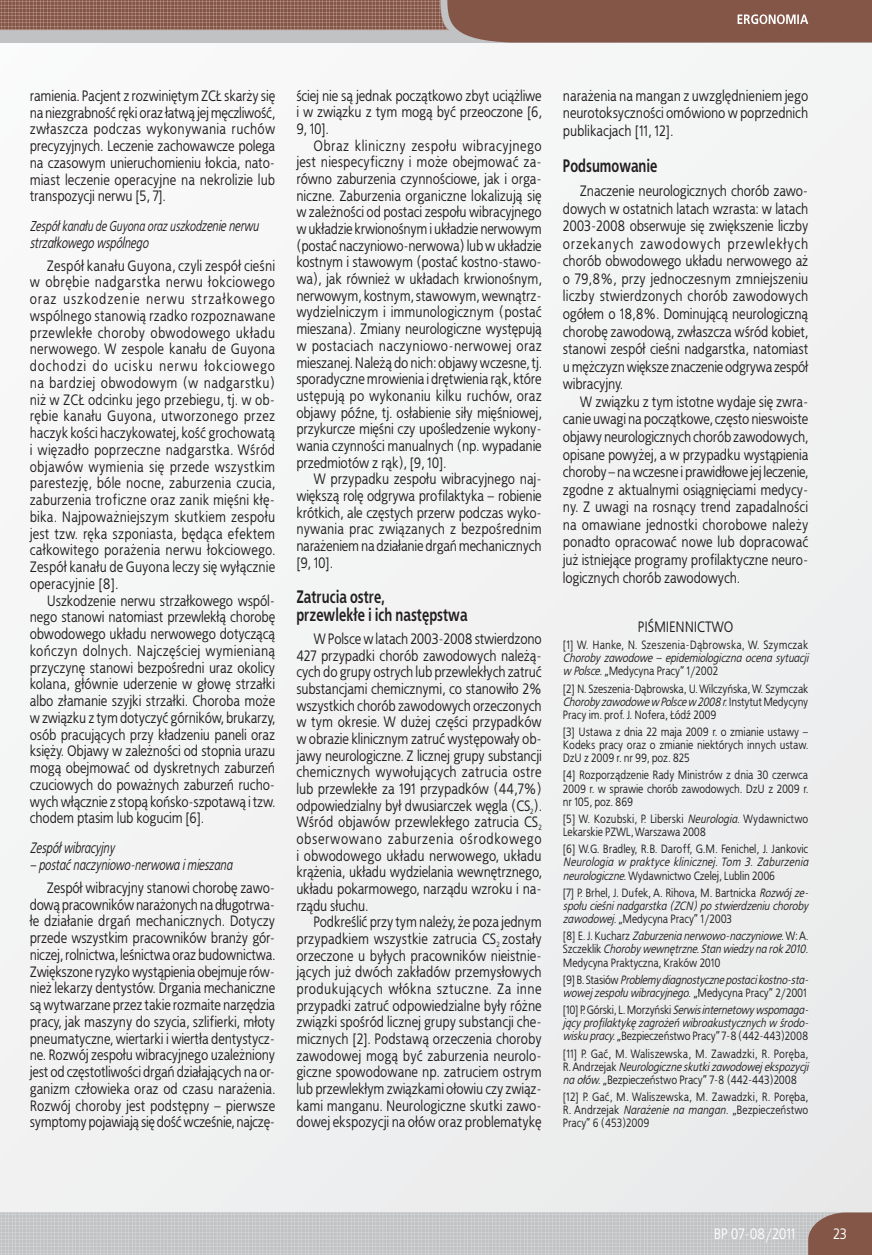
<style>
.page{position:relative;width:872px;height:1255px;background:#fff}
.page>*{position:absolute;margin:0;border:0;box-sizing:border-box;transform-origin:0 0}
.t1{font:700 18px/18.1px "EFN Bureau";color:#231f20;scale:.85 1}
.t2{font:15px/16.6px "EFN Bureau";color:#231f20;text-align:justify}
.t3{font:italic 15px "EFN Bureau";color:#231f20;scale:.85 1}
.t4{font:15px "EFN Bureau";color:#fff}
.t5{font:italic 14.25px "EFN Bureau";color:#231f20;scale:.85 1}
.t6{font:12px/13px "EFN Bureau";letter-spacing:.005em;color:#231f20;text-align:justify}
.t7{font:italic 12px/13px "EFN Bureau";color:#231f20;text-align:justify}
.t8{font:italic 12px/13px "EFN Bureau";letter-spacing:.02em;color:#231f20}
.t9{font:12px "EFN Bureau";letter-spacing:.025em;color:#231f20}
.s1{font-size:15px}
.s2{font-style:normal}
.s3{font-style:italic}
</style>
<div class="page">
<div style="left:0;top:43px;width:872px;height:1169px;background:#f3f3f3"></div>
<svg style="left:0;top:1212px;width:872px;height:42px;background:#c2c1c1"></svg>
<svg style="left:0;top:0;width:872px;height:43px;background:#947065"></svg>
<p class="t2" style="left:30px;top:87px;width:247px">ramienia. Pacjent z rozwiniêtym ZC£ skar¿y siê na niezgrabnośæ rêki oraz ³atw¹ jej mêczliwośæ, zw³aszcza podczas wykonywania ruchów precyzyjnych. Leczenie zachowawcze polega na czasowym unieruchomieniu ³okcia, nato&shy;miast leczenie operacyjne na nekrolizie lub transpozycji nerwu [5, 7].</p>
<p class="t5" style="left:30px;top:218px;width:271px">Zespó³ kana³u de Guyona oraz uszkod<span class="s1">zenie nerwu</span></p>
<p class="t3" style="left:30px;top:234px;width:141px">strza³kowego wspólnego</p>
<p class="t2" style="left:30px;top:257px;width:247px;text-indent:17px">Zespó³ kana³u Guyona, czyli zespó³ cieśni w obrêbie nadgarstka nerwu ³okciowego oraz uszkodzenie nerwu strza³kowego wspólnego stanowi¹ rzadko rozpoznawane przewlek³e choroby obwodowego uk³adu nerwowego. W zespole kana³u de Guyona dochodzi do ucisku nerwu ³okciowego na bardziej obwodowym (w nadgarstku) ni¿ w ZC£ odcinku jego przebiegu, tj. w ob&shy;rêbie kana³u Guyona, utworzonego przez haczyk kości haczykowatej, kośæ grochowat¹ i wiêzad³o poprzeczne nadgarstka. Wśród objawów wymienia siê przede wszystkim parestezjê, bóle nocne, zaburzenia czucia, zaburzenia troficzne oraz zanik miêśni k³ê&shy;bika. Najpowa¿niejszym skutkiem zespo³u jest tzw. rêka szponiasta, bêd¹ca efektem ca³kowitego pora¿enia nerwu ³okciowego.<br>Zespó³ kana³u de Guyona leczy siê wy³¹cznie operacyjnie [8].</p>
<p class="t2" style="left:30px;top:592px;width:247px;text-indent:17px">Uszkodzenie nerwu strza³kowego wspól&shy;nego stanowi natomiast przewlek³¹ chorobê obwodowego uk³adu nerwowego dotycz¹c¹ koñczyn dolnych. Najczêściej wymienian¹ przyczynê stanowi bezpośredni uraz okolicy kolana, g³ównie uderzenie w g³owê strza³ki albo z³amanie szyjki strza³ki. Choroba mo¿e w zwi¹zku z tym dotyczyæ górników, brukarzy, osób pracuj¹cych przy k³adzeniu paneli oraz ksiê¿y. Objawy w zale¿ności od stopnia urazu mog¹ obejmowaæ od dyskretnych zaburzeñ czuciowych do powa¿nych zaburzeñ rucho&shy;wych w³¹cznie z stop¹ koñsko-szpotaw¹ i tzw. chodem ptasim lub kogucim [6].</p>
<p class="t3" style="left:30px;top:839px;width:101px">Zespó³ wibracyjny</p>
<p class="t3" style="left:30px;top:855px;width:240px">– postaæ naczyniowo-nerwowa i mieszana</p>
<p class="t2" style="left:30px;top:879px;width:247px;text-indent:17px">Zespó³ wibracyjny stanowi chorobê zawo&shy;dow¹ pracowników nara¿onych na d³ugotrwa-³e dzia³anie drgañ mechanicznych. Dotyczy przede wszystkim pracowników bran¿y gór&shy;niczej, rolnictwa, leśnictwa oraz budownictwa.<br>Zwiêkszone ryzyko wyst¹pienia obejmuje rów&shy;nie¿ lekarzy dentystów. Drgania mechaniczne s¹ wytwarzane przez takie rozmaite narzêdzia pracy, jak maszyny do szycia, szlifierki, m³oty pneumatyczne, wiertarki i wiert³a dentystycz&shy;ne. Rozwój zespo³u wibracyjnego uzale¿niony jest od czêstotliwości drgañ dzia³aj¹cych na or&shy;ganizm cz³owieka oraz od czasu nara¿enia.<br>Rozwój choroby jest podstêpny – pierwsze symptomy pojawiaj¹ siê dośæ wcześnie, najczê-</p>
<p class="t2" style="left:296px;top:88px;width:247px">ściej nie s¹ jednak pocz¹tkowo zbyt uci¹¿liwe i w zwi¹zku z tym mog¹ byæ przeoczone [6, 9, 10].</p>
<p class="t2" style="left:296px;top:138px;width:247px;text-indent:17px">Obraz kliniczny zespo³u wibracyjnego jest niespecyficzny i mo¿e obejmowaæ za&shy;równo zaburzenia czynnościowe, jak i orga&shy;niczne. Zaburzenia organiczne lokalizuj¹ siê w zale¿ności od postaci zespo³u wibracyjnego w uk³adzie krwionośnym i uk³adzie nerwowym (postaæ naczyniowo-nerwowa) lub w uk³adzie kostnym i stawowym (postaæ kostno-stawo&shy;wa), jak równie¿ w uk³adach krwionośnym, nerwowym, kostnym, stawowym, wewn¹trz&shy;wydzielniczym i immunologicznym (postaæ mieszana). Zmiany neurologiczne wystêpuj¹ w postaciach naczyniowo-nerwowej oraz mieszanej. Nale¿¹ do nich: objawy wczesne, tj. sporadyczne mrowienia i drêtwienia r¹k, które ustêpuj¹ po wykonaniu kilku ruchów, oraz objawy późne, tj. os³abienie si³y miêśniowej, przykurcze miêśni czy upośledzenie wykony&shy;wania czynności manualnych (np. wypadanie przedmiotów z r¹k), [9, 10].</p>
<p class="t2" style="left:296px;top:471px;width:247px;text-indent:17px">W przypadku zespo³u wibracyjnego naj&shy;wiêksz¹ rolê odgrywa profilaktyka – robienie krótkich, ale czêstych przerw podczas wyko&shy;nywania prac zwi¹zanych z bezpośrednim nara¿eniem na dzia³anie drgañ mechanicznych [9, 10].</p>
<p class="t1" style="left:296px;top:587px;width:203px">Zatrucia ostre,<br>przewlek³e i ich nastêpstwa</p>
<p class="t2" style="left:296px;top:630px;width:247px;text-indent:17px">W Polsce w latach 2003-2008 stwierdzono 427 przypadki chorób zawodowych nale¿¹- cych do grupy ostrych lub przewlek³ych zatruæ substancjami chemicznymi, co stanowi³o 2% wszystkich chorób zawodowych orzeczonych w tym okresie. W du¿ej czêści przypadków w obrazie klinicznym zatruæ wystêpowa³y ob&shy;jawy neurologiczne. Z licznej grupy substancji chemicznych wywo³uj¹cych zatrucia ostre lub przewlek³e za 191 przypadków (44,7%) odpowiedzialny by³ dwusiarczek wêgla (CS<sub>2</sub>).<br>Wśród objawów przewlek³ego zatrucia CS<sub>2 </sub>obserwowano zaburzenia ośrodkowego i obwodowego uk³adu nerwowego, uk³adu kr¹¿enia, uk³adu wydzielania wewnêtrznego, uk³adu pokarmowego, narz¹du wzroku i na&shy;rz¹du s³uchu.</p>
<p class="t2" style="left:296px;top:914px;width:247px;text-indent:17px">Podkreśliæ przy tym nale¿y, ¿e poza jednym przypadkiem wszystkie zatrucia CS<sub>2</sub> zosta³y orzeczone u by³ych pracowników nieistnie&shy;j¹cych ju¿ dwóch zak³adów przemys³owych produkuj¹cych w³ókna sztuczne. Za inne przypadki zatruæ odpowiedzialne by³y ró¿ne zwi¹zki spośród licznej grupy substancji che&shy;micznych [2]. Podstaw¹ orzeczenia choroby zawodowej mog¹ byæ zaburzenia neurolo&shy;giczne spowodowane np. zatruciem ostrym lub przewlek³ym zwi¹zkami o³owiu czy zwi¹z&shy;kami manganu. Neurologiczne skutki zawo&shy;dowej ekspozycji na o³ów oraz problematykê</p>
<p class="t2" style="left:563px;top:87px;width:247px;line-height:17.5px">nara¿enia na mangan z uwzglêdnieniem jego neurotoksyczności omówiono w poprzednich publikacjach [11, 12].</p>
<p class="t1" style="left:563px;top:157px;width:113px">Podsumowanie</p>
<p class="t2" style="left:563px;top:182px;width:247px;line-height:17.5px;text-indent:17px">Znaczenie neurologicznych chorób zawo&shy;dowych w ostatnich latach wzrasta: w latach 2003-2008 obserwuje siê zwiêkszenie liczby orzekanych zawodowych przewlek³ych chorób obwodowego uk³adu nerwowego a¿ o 79,8%, przy jednoczesnym zmniejszeniu liczby stwierdzonych chorób zawodowych ogó³em o 18,8%. Dominuj¹c¹ neurologiczn¹ chorobê zawodow¹, zw³aszcza wśród kobiet, stanowi zespó³ cieśni nadgarstka, natomiast u mê¿czyzn wiêksze znaczenie odgrywa zespó³ wibracyjny.</p>
<p class="t2" style="left:563px;top:393px;width:247px;line-height:17.5px;text-indent:17px">W zwi¹zku z tym istotne wydaje siê zwra&shy;canie uwagi na pocz¹tkowe, czêsto nieswoiste objawy neurologicznych chorób zawodowych, opisane powy¿ej, a w przypadku wyst¹pienia choroby – na wczesne i prawid³owe jej leczenie, zgodne z aktualnymi osi¹gniêciami medycy&shy;ny. Z uwagi na rosn¹cy trend zapadalności na omawiane jednostki chorobowe nale¿y ponadto opracowaæ nowe lub dopracowaæ ju¿ istniej¹ce programy profilaktyczne neuro&shy;logicznych chorób zawodowych.</p>
<p class="t2" style="left:638px;top:618px;width:97px">PIŚMIENNICTWO</p>
<p class="t9" style="left:563px;top:638px;width:247px">[1] W. Hanke, N. Szeszenia-D¹browska, W. Szymczak</p>
<p class="t7" style="left:563px;top:651px;width:247px">Choroby zawodowe – epidemiologiczna ocena sytuacji w Polsce. <span class="s2">„Medycyna Pracy” 1/2002</span></p>
<p class="t6" style="left:563px;top:682px;width:247px">[2] N. Szeszenia-D¹browska, U. Wilczyñska, W. Szymczak <span class="s3">Choroby zawodowe w Polsce w 2008 r.</span> Instytut Medycyny Pracy im. prof. J. Nofera, £ódź 2009</p>
<p class="t6" style="left:563px;top:725px;width:247px">[3] Ustawa z dnia 22 maja 2009 r. o zmianie ustawy – Kodeks pracy oraz o zmianie niektórych innych ustaw.<br>DzU z 2009 r. nr 99, poz. 825</p>
<p class="t6" style="left:563px;top:769px;width:247px">[4] Rozporz¹dzenie Rady Ministrów z dnia 30 czerwca 2009 r. w sprawie chorób zawodowych. DzU z 2009 r. nr 105, poz. 869</p>
<p class="t6" style="left:563px;top:812px;width:247px">[5] W. Kozubski, P. Liberski <span class="s3">Neurologia.</span> Wydawnictwo<br>Lekarskie PZWL, Warszawa 2008</p>
<p class="t6" style="left:563px;top:843px;width:247px">[6] W.G. Bradley, R.B. Daroff, G.M. Fenichel, J. Jankovic</p>
<p class="t8" style="left:563px;top:856px;width:247px">Neurologia w praktyce klinicznej. Tom 3. Zaburzenia neurologiczne. <span class="s2">Wydawnictwo Czelej, Lublin 2006</span></p>
<p class="t7" style="left:563px;top:886px;width:247px"><span class="s2">[7] P. Brhel, J. Dufek, A. Rihova, M. Bartnicka</span> Rozwój ze&shy;spo³u cieśni nadgarstka (ZCN) po stwierdzeniu choroby zawodowej<span class="s2">. „Medycyna Pracy” 1/2003</span></p>
<p class="t7" style="left:563px;top:929px;width:247px"><span class="s2">[8] E. J. Kucharz</span> Zaburzenia nerwowo-naczyniowe. <span class="s2">W: A.<br>Szczeklik</span> Choroby wewnêtrzne. Stan wiedzy na rok 2010.<br><span class="s2">Medycyna Praktyczna, Kraków 2010</span></p>
<p class="t7" style="left:563px;top:973px;width:247px"><span class="s2">[9] B. Stasiów</span> Problemy diagnostyczne postaci kostno-sta&shy;wowej zespo³u wibracyjnego. <span class="s2">„Medycyna Pracy” 2/2001</span></p>
<p class="t7" style="left:563px;top:1003px;width:247px"><span class="s2">[10] P. Górski, L. Morzyñski</span> Serwis internetowy wspomaga&shy;j¹cy profilaktykê zagro¿eñ wibroakustycznych w środo&shy;wisku pracy. <span class="s2">„Bezpieczeñstwo Pracy” 7-8 (442-443)2008</span></p>
<p class="t6" style="left:563px;top:1047px;width:247px">[11] P. Gaæ, M. Waliszewska, M. Zawadzki, R. Porêba, R. Andrzejak <span class="s3">Neurologiczne skutki zawodowej ekspozycji na o³ów.</span> „Bezpieczeñstwo Pracy” 7-8 (442-443)2008</p>
<p class="t6" style="left:563px;top:1090px;width:247px">[12] P. Gaæ, M. Waliszewska, M. Zawadzki, R. Porêba, R. Andrzejak <span class="s3">Nara¿enie na mangan.</span> „Bezpieczeñstwo Pracy” 6 (453)2009</p>
<p class="t4" style="left:714px;top:1225px;width:83px">BP 07-08/2011</p>
<p class="t4" style="left:833px;top:1225px;width:15px">23</p>
</div>
